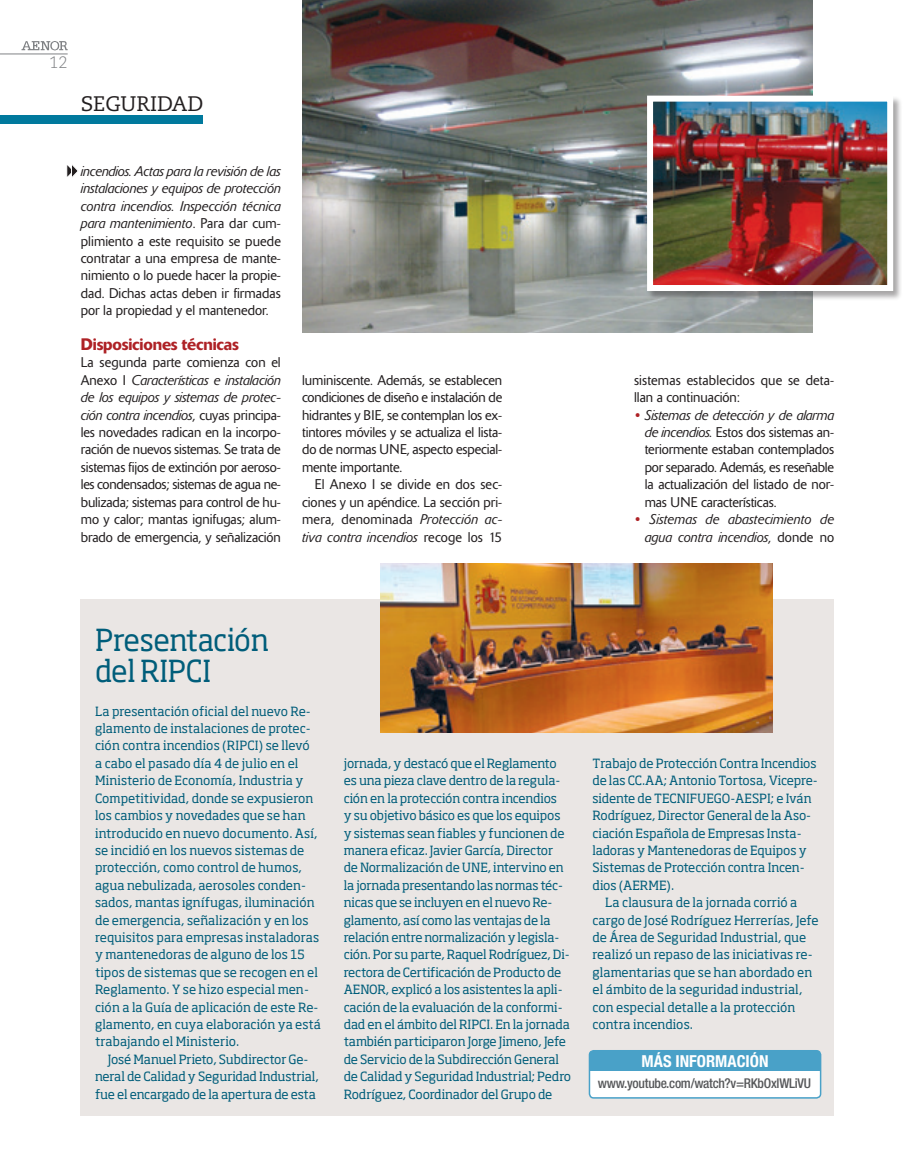
<style>
.page{position:relative;width:915px;height:1170px;background:#fff}
.page>*{position:absolute;margin:0;border:0;box-sizing:border-box;transform-origin:0 0}
.TITULO_EXPERIENCIAS{font:30px/31.5px "Soho Std";letter-spacing:-.01em;color:#005d7a;scale:.96 1}
.t1{font:21px "Caecilia LT Std";color:#231f20}
._04_LADILLO{font:500 16.5px "Delta";letter-spacing:-.01em;color:#ae2226}
.t2{font:700 condensed 16.5px "Helvetica Neue LT Std";color:#fff}
.t3{font:300 16.5px "Caecilia LT Std";color:#808285}
._04_TEXTO_CORRIDO{font:300 13.95px/17.4px "Delta";color:#231f20;text-align:justify}
._04_TEXTO_CORRIDO-2{font:italic 300 13.95px/17.4px "Delta";letter-spacing:.015em;color:#231f20;text-align:right}
.t4{font:500 condensed 13.5px "Helvetica Neue LT Std";letter-spacing:-.02em;color:#57585a}
.TEXTO_EXPERIENCIAS{font:12.6px/17.4px "Soho Std";letter-spacing:-.01em;color:#005d7a}
.s1{font-style:italic}
.s2{font-weight:500;color:#ae2226}
.s3{font-weight:500;font-style:normal;color:#ae2226}
.s4{font-style:normal}
</style>
<div class="page">
<img style="left:302px;top:0;width:510px;height:332px">
<hr style="left:0;top:54px;width:68px;height:1px;background:#808285">
<svg style="left:22px;top:41px;width:46px;height:10px"></svg>
<div style="left:646px;top:95px;width:256px;height:205px;background:#231f20;opacity:.4"></div>
<img style="left:653px;top:103px;width:232px;height:181px">
<div style="left:646px;top:96px;width:246px;height:195px;border:6px solid #fff"></div>
<div style="left:0;top:115px;width:202px;height:9px;background:#00799d"></div>
<div style="left:81px;top:600px;width:752px;height:515px;background:#eae6e4"></div>
<img style="left:381px;top:563px;width:391px;height:169px">
<div style="left:589px;top:1050px;width:231px;height:47px;background:#49a1c8;border-radius:4px"></div>
<div style="left:589px;top:1071px;width:231px;height:26px;background:#fff"></div>
<div style="left:588px;top:1049px;width:233px;height:49px;border:2px solid #49a1c8;border-radius:4px"></div>
<svg style="left:66px;top:165px;width:12px;height:12px"></svg>
<p class="t3" style="left:49px;top:53px;width:20px">12</p>
<p class="t1" style="left:81px;top:91px;width:124px">SEGURIDAD</p>
<p class="_04_TEXTO_CORRIDO" style="left:81px;top:162px;width:201px"><span class="s1">incendios. Actas para la revisión de las instalaciones y equipos de protección contra incendios. Inspección técnica para mantenimiento</span>. Para dar cum&shy;plimiento a este requisito se puede contratar a una empresa de mante&shy;nimiento o lo puede hacer la propie&shy;dad. Dichas actas deben ir firmadas por la propiedad y el mantenedor.</p>
<p class="_04_LADILLO" style="left:81px;top:334px;width:159px">Disposiciones técnicas</p>
<p class="_04_TEXTO_CORRIDO" style="left:81px;top:354px;width:201px">La segunda parte comienza con el Anexo I <span class="s1">Características e instalación de los equipos y sistemas de protec&shy;ción contra incendios</span>, cuyas principa&shy;les novedades radican en la incorpo&shy;ración de nuevos sistemas. Se trata de sistemas fijos de extinción por aeroso&shy;les condensados; sistemas de agua ne&shy;bulizada; sistemas para control de hu&shy;mo y calor; mantas ignifugas; alum&shy;brado de emergencia, y señalización</p>
<p class="_04_TEXTO_CORRIDO" style="left:302px;top:371px;width:201px">luminiscente. Además, se establecen condiciones de diseño e instalación de hidrantes y BIE, se contemplan los ex&shy;tintores móviles y se actualiza el lista&shy;do de normas UNE, aspecto especial&shy;mente importante.</p>
<p class="_04_TEXTO_CORRIDO" style="left:302px;top:476px;width:201px;text-indent:13px">El Anexo I se divide en dos sec&shy;ciones y un apéndice. La sección pri&shy;mera, denominada <span class="s1">Protección ac&shy;tiva contra incendios</span> recoge los 15</p>
<p class="_04_TEXTO_CORRIDO" style="left:634px;top:371px;width:201px">sistemas establecidos que se deta&shy;llan a continuación:</p>
<p class="_04_TEXTO_CORRIDO" style="left:644px;top:406px;width:191px;text-indent:-9px"><span class="s2">•</span> <span class="s1">Sistemas de detección y de alarma de incendios.</span> Estos dos sistemas an&shy;teriormente estaban contemplados por separado. Además, es reseñable la actualización del listado de nor&shy;mas UNE características.</p>
<p class="_04_TEXTO_CORRIDO-2" style="left:635px;top:511px;width:200px"><span class="s3">•</span> Sistemas de abastecimiento de agua contra incendios<span class="s4">, donde no</span></p>
<p class="TITULO_EXPERIENCIAS" style="left:95px;top:623px;width:183px">Presentación del RIPCI</p>
<p class="TEXTO_EXPERIENCIAS" style="left:95px;top:702px;width:227px">La presentación oficial del nuevo Re&shy;glamento de instalaciones de protec&shy;ción contra incendios (RIPCI) se llevó<br>a cabo el pasado día 4 de julio en el Ministerio de Economía, Industria y Competitividad, donde se expusieron los cambios y novedades que se han introducido en nuevo documento. Así, se incidió en los nuevos sistemas de protección, como control de humos, agua nebulizada, aerosoles conden&shy;sados, mantas ignífugas, iluminación de emergencia, señalización y en los requisitos para empresas instaladoras y mantenedoras de alguno de los 15 tipos de sistemas que se recogen en el Reglamento. Y se hizo especial men&shy;ción a la Guía de aplicación de este Re&shy;glamento, en cuya elaboración ya está trabajando el Ministerio.</p>
<p class="TEXTO_EXPERIENCIAS" style="left:95px;top:1050px;width:225px;text-align:center">José Manuel Prieto, Subdirector Ge&shy;neral de Calidad y Seguridad Industrial, fue el encargado de la apertura de esta</p>
<p class="TEXTO_EXPERIENCIAS" style="left:343px;top:754px;width:229px">jornada, y destacó que el Reglamento es una pieza clave dentro de la regula&shy;ción en la protección contra incendios<br>y su objetivo básico es que los equipos y sistemas sean fiables y funcionen de manera eficaz. Javier García, Director<br>de Normalización de UNE, intervino en la jornada presentando las normas téc&shy;nicas que se incluyen en el nuevo Re&shy;glamento, así como las ventajas de la relación entre normalización y legisla&shy;ción. Por su parte, Raquel Rodríguez, Di&shy;rectora de Certificación de Producto de AENOR, explicó a los asistentes la apli&shy;cación de la evaluación de la conformi&shy;dad en el ámbito del RIPCI. En la jornada también participaron Jorge Jimeno, Jefe de Servicio de la Subdirección General de Calidad y Seguridad Industrial; Pedro Rodríguez, Coordinador del Grupo de</p>
<p class="TEXTO_EXPERIENCIAS" style="left:592px;top:754px;width:227px">Trabajo de Protección Contra Incendios de las CC.AA; Antonio Tortosa, Vicepre&shy;sidente de TECNIFUEGO-AESPI; e Iván Rodríguez, Director General de la Aso&shy;ciación Española de Empresas Insta&shy;ladoras y Mantenedoras de Equipos y Sistemas de Protección contra Incen&shy;dios (AERME).</p>
<p class="TEXTO_EXPERIENCIAS" style="left:592px;top:893px;width:227px;text-indent:13px">La clausura de la jornada corrió a cargo de José Rodríguez Herrerías, Jefe de Área de Seguridad Industrial, que realizó un repaso de las iniciativas re&shy;glamentarias que se han abordado en el ámbito de la seguridad industrial, con especial detalle a la protección contra incendios.</p>
<p class="t2" style="left:641px;top:1051px;width:128px">MÁS INFORMACIÓN</p>
<p class="t4" style="left:597px;top:1075px;width:214px">www.youtube.com/watch?v=RKbOxlWLiVU</p>
</div>
